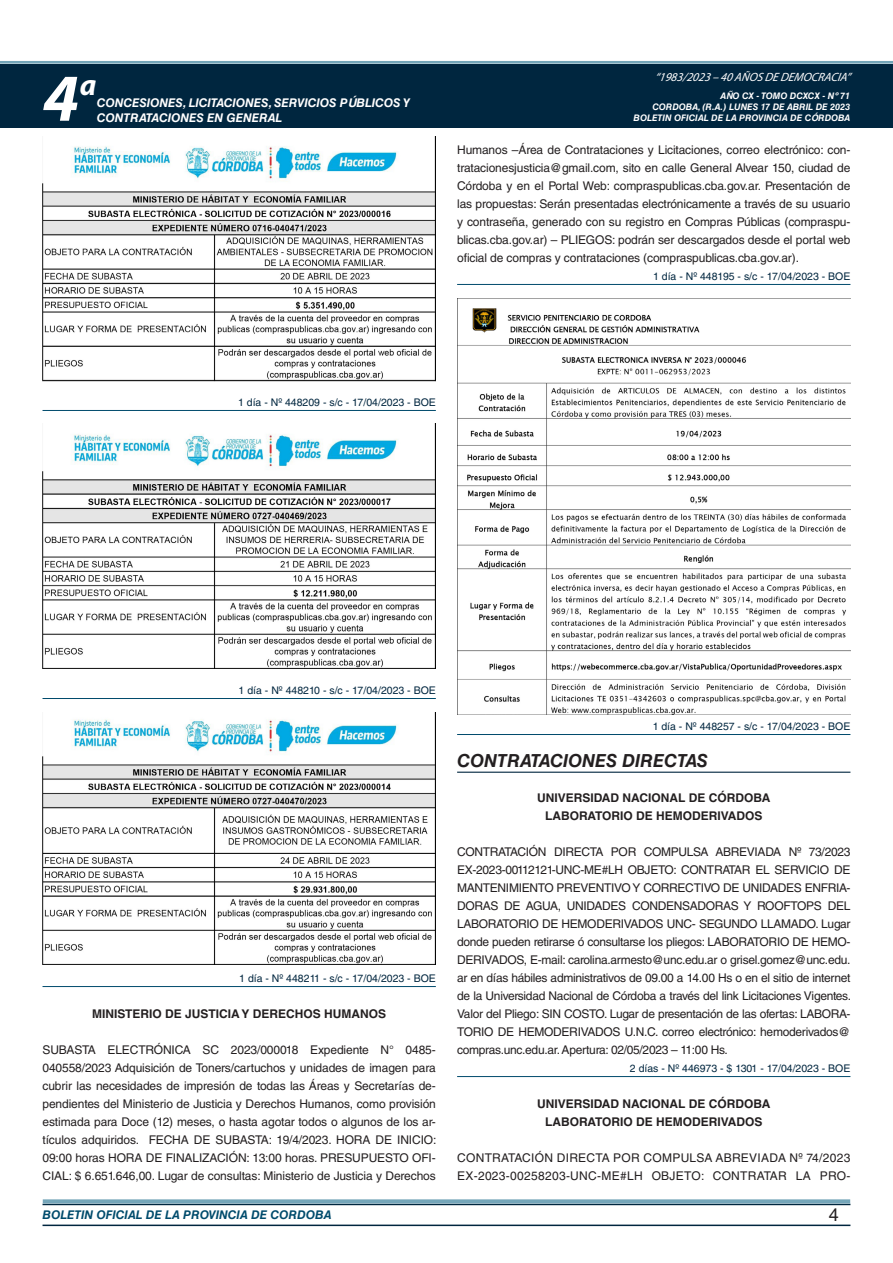
<style>
.page{position:relative;width:893px;height:1263px;background:#fff}
.page>*{position:absolute;margin:0;border:0;box-sizing:border-box;transform-origin:0 0}
.t1{font:italic 700 67.5px "Myriad Pro";color:#fff}
.t2{font:italic 700 30px "Myriad Pro";color:#fff}
.NOMBRE_DE_MINISTERIO{font:italic 700 18px "Helvetica LT Std";color:#231f20}
.t3{font:18px "Helvetica LT Std";color:#231f20}
.TEXTO_BASE{font:12px/18px "Helvetica LT Std";letter-spacing:-.01em;color:#231f20;text-align:justify}
.RESUELVE{font:700 12px "Helvetica LT Std";color:#231f20}
.TEXTO_BASE-2{font:12px/18px "Helvetica LT Std";letter-spacing:.025em;color:#231f20}
.t4{font:italic 700 12px/14.4px "Helvetica LT Std";color:#fff}
.t5{font:italic 700 12px "Helvetica LT Std";color:#004b6c}
.t6{font:italic 12px "Myriad Pro";color:#fff}
.FECHA_DE_VENCIMIENTO{font:10.5px "Helvetica LT Std";color:#00263f}
.t7{font:italic 700 9px/10.8px "Helvetica LT Std";color:#fff;text-align:right}
</style>
<div class="page">
<div style="left:0;top:61px;width:893px;height:6px;background:#fff;opacity:.75"></div>
<hr style="left:43px;top:1224px;width:807px;height:2px;background:#00263f">
<div style="left:42px;top:1198px;width:809px;height:8px;background:#fff;opacity:.75"></div>
<div style="left:0;top:64px;width:893px;height:64px;background:#00263f"></div>
<hr style="left:43px;top:410px;width:393px;height:1px;background:#004b6c">
<hr style="left:43px;top:698px;width:393px;height:1px;background:#004b6c">
<hr style="left:43px;top:986px;width:393px;height:1px;background:#004b6c">
<img style="left:43px;top:136px;width:393px;height:245px">
<img style="left:43px;top:424px;width:393px;height:245px">
<img style="left:43px;top:712px;width:393px;height:253px">
<hr style="left:457px;top:284px;width:393px;height:1px;background:#004b6c">
<hr style="left:457px;top:734px;width:393px;height:1px;background:#004b6c">
<hr style="left:457px;top:772px;width:393px;height:1px;background:#00263f">
<hr style="left:457px;top:1076px;width:393px;height:1px;background:#004b6c">
<img style="left:457px;top:299px;width:393px;height:415px">
<h1 class="t1" style="left:43px;top:54px;width:38px">4</h1>
<h2 class="t2" style="left:80px;top:66px;width:18px">a</h2>
<p class="t4" style="left:97px;top:96px;width:315px">CONCESIONES, LICITACIONES, SERVICIOS PÚBLICOS Y<br>CONTRATACIONES EN GENERAL</p>
<p class="t6" style="left:655px;top:70px;width:197px">“ 1983/2023 – 40 AÑOS DE DEMOCRACIA”</p>
<p class="t7" style="left:652px;top:91px;width:199px">AÑO CX - TOMO DCXCX - Nº 71<br>CORDOBA, (R.A.) LUNES 17 DE ABRIL DE 2023</p>
<p class="t7" style="left:634px;top:112px;width:218px">BOLETIN OFICIAL DE LA PROVINCIA DE CÓRDOBA</p>
<p class="TEXTO_BASE" style="left:457px;top:141px;width:395px">Humanos –Área de Contrataciones y Licitaciones, correo electrónico: con&shy;tratacionesjusticia@gmail.com, sito en calle General Alvear 150, ciudad de Córdoba y en el Portal Web: compraspublicas.cba.gov.ar. Presentación de las propuestas: Serán presentadas electrónicamente a través de su usuario y contraseña, generado con su registro en Compras Públicas (compraspu&shy;blicas.cba.gov.ar) – PLIEGOS: podrán ser descargados desde el portal web oficial de compras y contrataciones (compraspublicas.cba.gov.ar).</p>
<p class="FECHA_DE_VENCIMIENTO" style="left:653px;top:270px;width:199px">1 día - Nº 448195 - s/c - 17/04/2023 - BOE</p>
<p class="FECHA_DE_VENCIMIENTO" style="left:238px;top:396px;width:199px">1 día - Nº 448209 - s/c - 17/04/2023 - BOE</p>
<p class="FECHA_DE_VENCIMIENTO" style="left:239px;top:684px;width:199px">1 día - Nº 448210 - s/c - 17/04/2023 - BOE</p>
<p class="FECHA_DE_VENCIMIENTO" style="left:239px;top:972px;width:198px">1 día - Nº 448211 - s/c - 17/04/2023 - BOE</p>
<p class="RESUELVE" style="left:92px;top:1006px;width:296px">MINISTERIO DE JUSTICIA Y DERECHOS HUMANOS</p>
<p class="TEXTO_BASE" style="left:43px;top:1041px;width:395px">SUBASTA ELECTRÓNICA SC 2023/000018 Expediente N° 0485- 040558/2023 Adquisición de Toners/cartuchos y unidades de imagen para cubrir las necesidades de impresión de todas las Áreas y Secretarías de&shy;pendientes del Ministerio de Justicia y Derechos Humanos, como provisión estimada para Doce (12) meses, o hasta agotar todos o algunos de los ar&shy;tículos adquiridos. FECHA DE SUBASTA: 19/4/2023. HORA DE INICIO:<br>09:00 horas HORA DE FINALIZACIÓN: 13:00 horas. PRESUPUESTO OFI-CIAL: $ 6.651.646,00. Lugar de consultas: Ministerio de Justicia y Derechos</p>
<p class="FECHA_DE_VENCIMIENTO" style="left:653px;top:720px;width:199px">1 día - Nº 448257 - s/c - 17/04/2023 - BOE</p>
<p class="NOMBRE_DE_MINISTERIO" style="left:457px;top:750px;width:252px">CONTRATACIONES DIRECTAS</p>
<p class="RESUELVE" style="left:537px;top:790px;width:235px">UNIVERSIDAD NACIONAL DE CÓRDOBA</p>
<p class="RESUELVE" style="left:545px;top:808px;width:219px">LABORATORIO DE HEMODERIVADOS</p>
<p class="TEXTO_BASE" style="left:457px;top:843px;width:395px">CONTRATACIÓN DIRECTA POR COMPULSA ABREVIADA Nº 73/2023<br>EX-2023-00112121-UNC-ME#LH OBJETO: CONTRATAR EL SERVICIO DE MANTENIMIENTO PREVENTIVO Y CORRECTIVO DE UNIDADES ENFRIA-DORAS DE AGUA, UNIDADES CONDENSADORAS Y ROOFTOPS DEL LABORATORIO DE HEMODERIVADOS UNC- SEGUNDO LLAMADO. Lugar donde pueden retirarse ó consultarse los pliegos: LABORATORIO DE HEMO-DERIVADOS, E-mail: carolina.armesto@unc.edu.ar o grisel.gomez@unc.edu. ar en días hábiles administrativos de 09.00 a 14.00 Hs o en el sitio de internet de la Universidad Nacional de Córdoba a través del link Licitaciones Vigentes.<br>Valor del Pliego: SIN COSTO. Lugar de presentación de las ofertas: LABORA-TORIO DE HEMODERIVADOS U.N.C. correo electrónico: hemoderivados@ compras.unc.edu.ar. Apertura: 02/05/2023 – 11:00 Hs.</p>
<p class="FECHA_DE_VENCIMIENTO" style="left:630px;top:1062px;width:222px">2 días - Nº 446973 - $ 1301 - 17/04/2023 - BOE</p>
<p class="RESUELVE" style="left:537px;top:1096px;width:235px">UNIVERSIDAD NACIONAL DE CÓRDOBA</p>
<p class="RESUELVE" style="left:545px;top:1114px;width:219px">LABORATORIO DE HEMODERIVADOS</p>
<p class="TEXTO_BASE-2" style="left:457px;top:1149px;width:395px">CONTRATACIÓN DIRECTA POR COMPULSA ABREVIADA Nº 74/2023<br>EX-2023-00258203-UNC-ME#LH OBJETO: CONTRATAR LA PRO-</p>
<p class="t5" style="left:43px;top:1208px;width:290px">BOLETIN OFICIAL DE LA PROVINCIA DE CORDOBA</p>
<h3 class="t3" style="left:829px;top:1204px;width:12px">4</h3>
</div>
